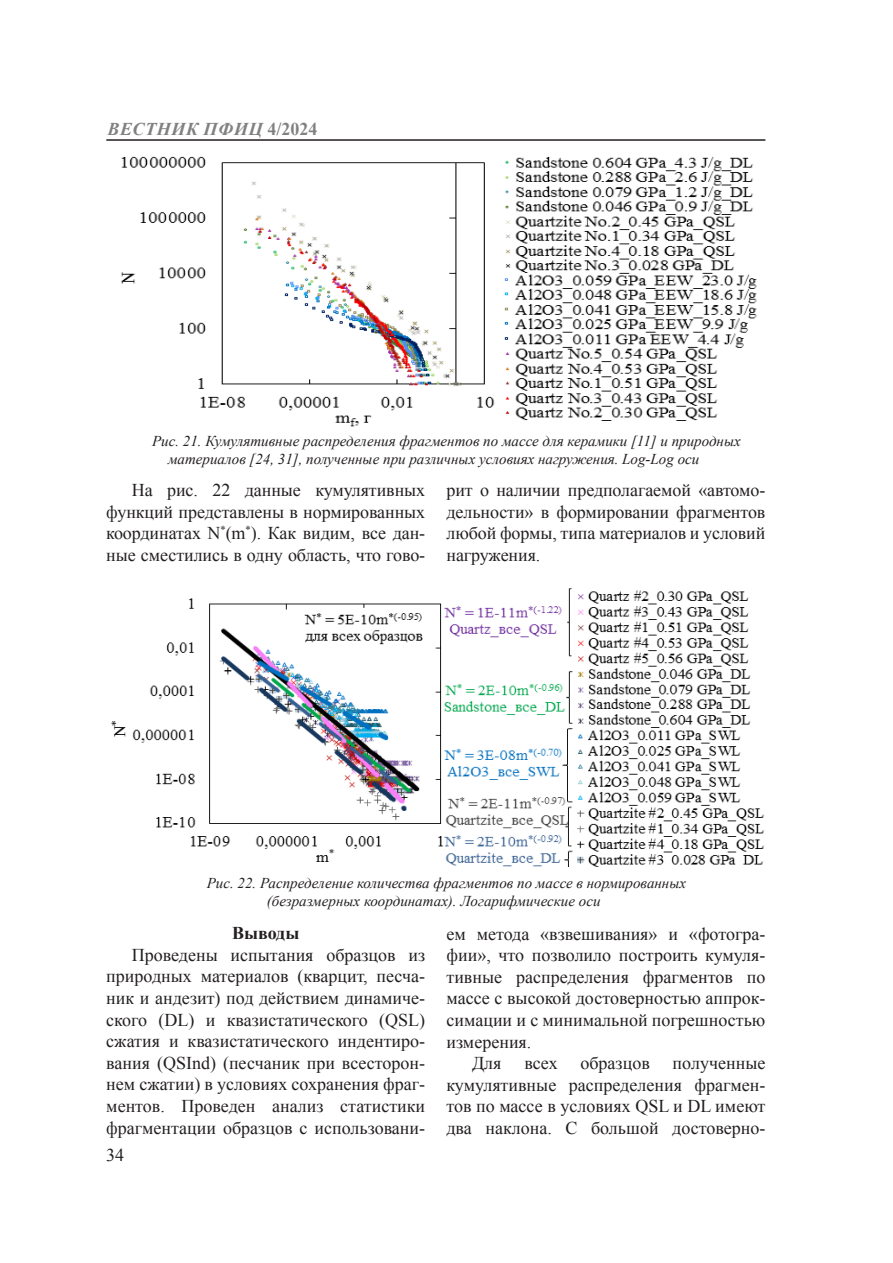
<style>
.page{position:relative;width:893px;height:1263px;background:#fff}
.page>*{position:absolute;margin:0;border:0;box-sizing:border-box;transform-origin:0 0}
.Основной_текст{font:18px/21.6px "Times New Roman";color:#231f20;text-align:justify}
.t1{font:italic 700 18px "Times New Roman";letter-spacing:.035em;color:#808180}
.Подзаголовок{font:700 18px "Times New Roman";color:#231f20}
.Рис__подпись{font:italic 15px/18px "Times New Roman";color:#231f20}
.s1{font-style:normal}
</style>
<div class="page">
<hr style="left:106px;top:139px;width:659px;height:2px;background:#231f20">
<img style="left:121px;top:156px;width:636px;height:271px">
<img style="left:111px;top:588px;width:654px;height:279px">
<p class="t1" style="left:107px;top:116px;width:212px">ВЕСТНИК ПФИЦ <span class="s1">4/2024</span></p>
<p class="Рис__подпись" style="left:168px;top:432px;width:574px;text-indent:-16px">Рис. 21. Кумулятивные распределения фрагментов по массе для керамики [11] и природных материалов [24, 31], полученные при различных условиях нагружения. Log-Log оси</p>
<p class="Основной_текст" style="left:106px;top:479px;width:320px;text-indent:26px">На рис. 22 данные кумулятивных функций представлены в нормированных координатах N<sup>*</sup>(m<sup>*</sup>). Как видим, все дан&shy;ные сместились в одну область, что гово-</p>
<p class="Основной_текст" style="left:446px;top:479px;width:320px">рит о наличии предполагаемой «автомо&shy;дельности» в формировании фрагментов любой формы, типа материалов и условий нагружения.</p>
<p class="Рис__подпись" style="left:267px;top:873px;width:421px;text-indent:-60px">Рис. 22. Распределение количества фрагментов по массе в нормированных (безразмерных координатах). Логарифмические оси</p>
<p class="Подзаголовок" style="left:232px;top:920px;width:69px">Выводы</p>
<p class="Основной_текст" style="left:106px;top:943px;width:320px;text-indent:26px">Проведены испытания образцов из природных материалов (кварцит, песча&shy;ник и андезит) под действием динамиче&shy;ского (DL) и квазистатического (QSL) сжатия и квазистатического индентиро&shy;вания (QSInd) (песчаник при всесторон&shy;нем сжатии) в условиях сохранения фраг&shy;ментов. Проведен анализ статистики фрагментации образцов с использовани-</p>
<p class="Основной_текст" style="left:106px;top:1143px;width:19px">34</p>
<p class="Основной_текст" style="left:446px;top:922px;width:320px">ем метода «взвешивания» и «фотогра&shy;фии», что позволило построить кумуля&shy;тивные распределения фрагментов по массе с высокой достоверностью аппрок&shy;симации и с минимальной погрешностью измерения.</p>
<p class="Основной_текст" style="left:472px;top:1052px;width:31px">Для</p>
<p class="Основной_текст" style="left:524px;top:1052px;width:35px">всех</p>
<p class="Основной_текст" style="left:580px;top:1052px;width:71px">образцов</p>
<p class="Основной_текст" style="left:446px;top:1052px;width:320px;text-indent:226px">полученные кумулятивные распределения фрагмен&shy;тов по массе в условиях QSL и DL имеют два наклона. С большой достоверно-</p>
</div>
